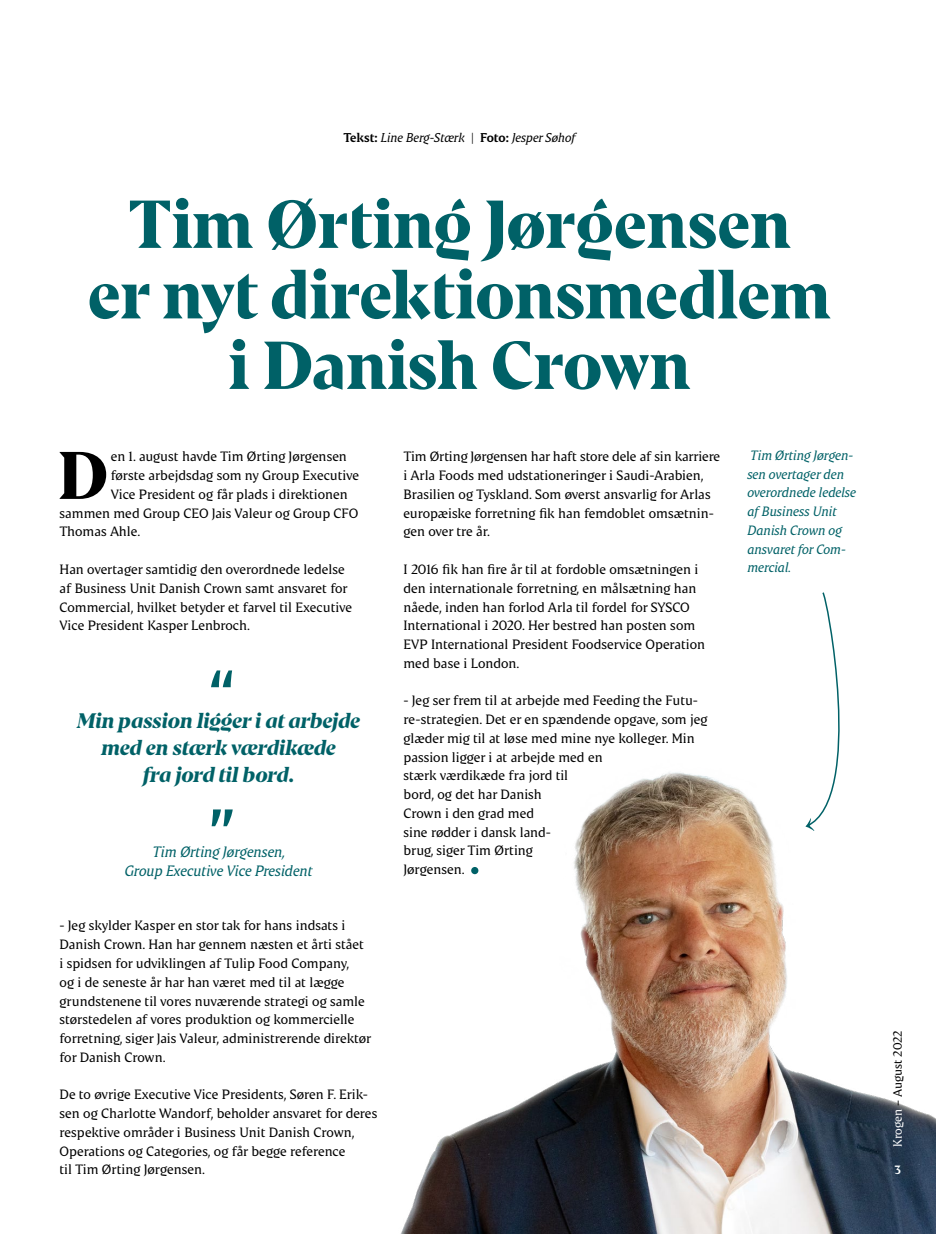
<style>
.page{position:relative;width:936px;height:1234px;background:#fff}
.page>*{position:absolute;margin:0;border:0;box-sizing:border-box;transform-origin:0 0}
.t1{font:700 67.5px/70.5px "Danish Crown Display";color:#006167;text-align:center}
.t2{font:700 67.05px "Danish Crown Display";color:#000}
.t3{font:700 60px "Danish Crown Text";color:#006167}
.t4{font:italic 700 21px/27px "Danish Crown Display";color:#006167;text-align:center}
.t5{font:italic 15px "Danish Crown Text";color:#006167}
.t6{font:13.5px/18.8px "Danish Crown Text";letter-spacing:-.005em;color:#000}
.t7{font:italic 13.5px/18.8px "Danish Crown Text";color:#006167}
.t8{font:italic 12.75px "Danish Crown Text";color:#000}
.t9{font:12px "Danish Crown Text";color:#000}
.t10{font:700 12px "Danish Crown Text";color:#fff}
.s1{font-weight:700;font-style:normal}
.s2{font-family:"Danish Crown Display";font-weight:700;font-style:normal}
.s3{color:#fff}
</style>
<div class="page">
<svg style="left:822px;top:592px;width:18px;height:158px"></svg>
<img style="left:401px;top:750px;width:534px;height:483px">
<p class="t8" style="left:343px;top:130px;width:234px"><span class="s1">Tekst:</span> Line Berg-Stærk <span class="s2">|</span> <span class="s1">Foto:</span> Jesper Søhof</p>
<h1 class="t1" style="left:88px;top:188px;width:744px">Tim Ørting Jørgensen er nyt direktionsmedlem i Danish Crown</h1>
<h2 class="t2" style="left:58px;top:432px;width:51px">D</h2>
<p class="t6" style="left:111px;top:447px;width:238px">en 1. august havde Tim Ørting Jørgensen</p>
<p class="t6" style="left:111px;top:465px;width:250px">første arbejdsdag som ny Group Executive</p>
<p class="t6" style="left:111px;top:484px;width:238px">Vice President og får plads i direktionen</p>
<p class="t6" style="left:60px;top:503px;width:300px">sammen med Group CEO Jais Valeur og Group CFO</p>
<p class="t6" style="left:60px;top:522px;width:82px">Thomas Ahle.</p>
<p class="t6" style="left:60px;top:559px;width:294px">Han overtager samtidig den overordnede ledelse af Business Unit Danish Crown samt ansvaret for Commercial, hvilket betyder et farvel til Executive Vice President Kasper Lenbroch.</p>
<h3 class="t3" style="left:207px;top:653px;width:29px">“</h3>
<h3 class="t4" style="left:77px;top:707px;width:284px">Min passion ligger i at arbejde med en stærk værdikæde<br>fra jord til bord.</h3>
<h3 class="t3" style="left:207px;top:791px;width:29px">”</h3>
<p class="t5" style="left:125px;top:861px;width:189px">Group Executive Vice President</p>
<p class="t5" style="left:152px;top:842px;width:134px">Tim Ørting Jørgensen,</p>
<p class="t6" style="left:60px;top:915px;width:313px">- Jeg skylder Kasper en stor tak for hans indsats i Danish Crown. Han har gennem næsten et årti stået<br>i spidsen for udviklingen af Tulip Food Company,<br>og i de seneste år har han været med til at lægge grundstenene til vores nuværende strategi og samle størstedelen af vores produktion og kommercielle forretning, siger Jais Valeur, administrerende direktør for Danish Crown.</p>
<p class="t6" style="left:60px;top:1084px;width:319px">De to øvrige Executive Vice Presidents, Søren F. Erik&shy;sen og Charlotte Wandorf, beholder ansvaret for deres respektive områder i Business Unit Danish Crown, Operations og Categories, og får begge reference<br>til Tim Ørting Jørgensen.</p>
<p class="t6" style="left:403px;top:447px;width:318px">Tim Ørting Jørgensen har haft store dele af sin karriere i Arla Foods med udstationeringer i Saudi-Arabien, Brasilien og Tyskland. Som øverst ansvarlig for Arlas europæiske forretning fik han femdoblet omsætnin&shy;gen over tre år.</p>
<p class="t6" style="left:403px;top:559px;width:303px">I 2016 fik han fire år til at fordoble omsætningen i den internationale forretning, en målsætning han nåede, inden han forlod Arla til fordel for SYSCO International i 2020. Her bestred han posten som EVP International President Foodservice Operation med base i London.</p>
<p class="t6" style="left:403px;top:691px;width:305px">- Jeg ser frem til at arbejde med Feeding the Futu&shy;re-strategien. Det er en spændende opgave, som jeg glæder mig til at løse med mine nye kolleger. Min passion ligger i at arbejde med en<br>stærk værdikæde fra jord til<br>bord, og det har Danish<br>Crown i den grad med<br>sine rødder i dansk land-<br>brug, siger Tim Ørting<br>Jørgensen.</p>
<p class="t7" style="left:747px;top:445px;width:110px">Tim Ørting Jørgen&shy;sen overtager den overordnede ledelse af Business Unit<br>Danish Crown og ansvaret for Com&shy;mercial.</p>
<p class="t9" style="left:890px;top:1146px;width:117px;rotate:-90deg"><span class="s3">Krogen</span> – August 2022</p>
<p class="t10" style="left:894px;top:1162px;width:8px">3</p>
</div>
